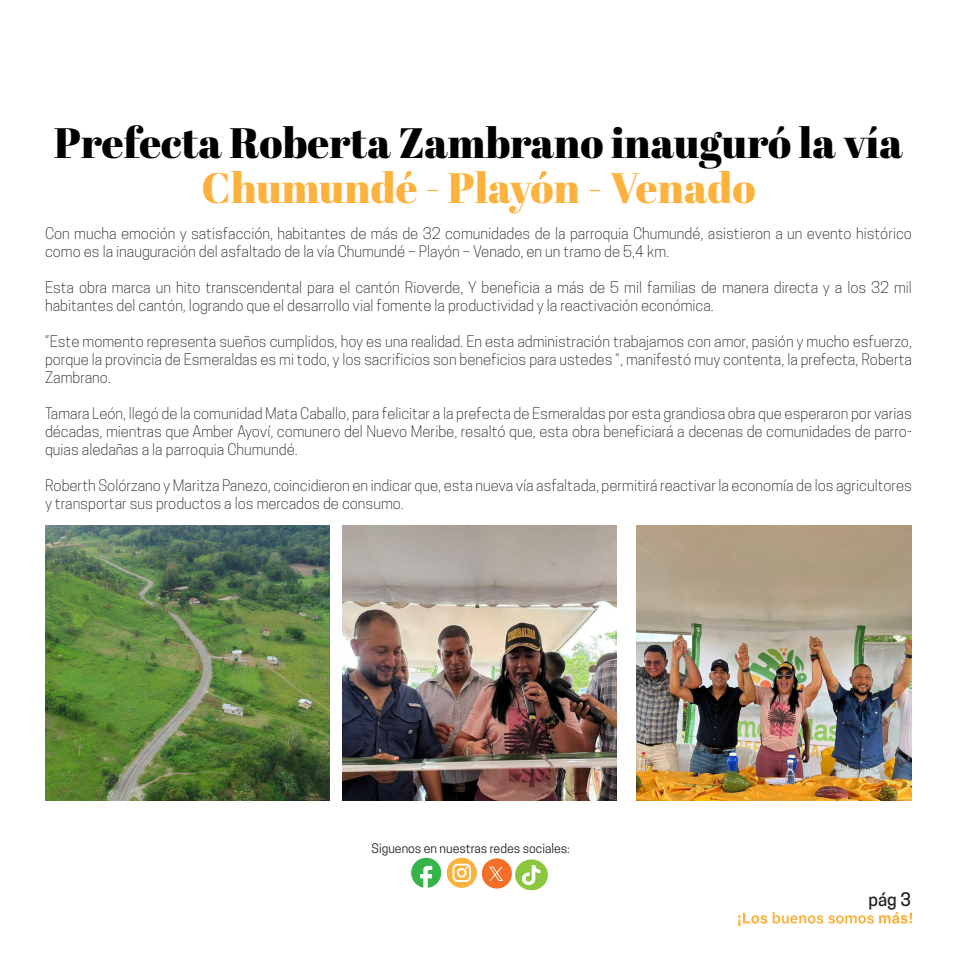
<style>
.page{position:relative;width:957px;height:957px;background:#fff}
.page>*{position:absolute;margin:0;border:0;box-sizing:border-box;transform-origin:0 0}
.t1{font:42.5px "Abril Fatface";color:#000}
.t2{font:42.5px "Abril Fatface";color:#fcb23d}
.t3{font:500 17.5px "Cooper Hewitt";color:#231f20}
.t4{font:300 15px/18px "Cooper Hewitt";color:#231f20}
.t5{font:12.38px "Cooper Hewitt";color:#231f20}
</style>
<div class="page">
<svg style="left:738px;top:912px;width:174px;height:14px"></svg>
<div style="left:411px;top:858px;width:30px;height:30px;background:#35b44a;border-radius:50%"></div>
<svg style="left:420px;top:866px;width:12px;height:22px"></svg>
<div style="left:482px;top:858px;width:30px;height:30px;background:#f36e26;border-radius:50%"></div>
<svg style="left:489px;top:866px;width:14px;height:15px"></svg>
<div style="left:447px;top:857px;width:30px;height:31px;background:#fbb13d;border-radius:50%"></div>
<svg style="left:452px;top:863px;width:19px;height:19px"></svg>
<img style="left:45px;top:526px;width:284px;height:274px">
<img style="left:342px;top:526px;width:275px;height:274px">
<div style="left:515px;top:859px;width:33px;height:31px;background:#8bc63e;border-radius:50%"></div>
<svg style="left:522px;top:865px;width:18px;height:20px"></svg>
<img style="left:636px;top:526px;width:276px;height:274px">
<p class="t1" style="left:54px;top:113px;width:850px">Prefecta Roberta Zambrano inauguró la vía</p>
<p class="t2" style="left:201px;top:158px;width:555px">Chumundé - Playón - Venado</p>
<p class="t4" style="left:45px;top:224px;width:868px">Con mucha emoción y satisfacción, habitantes de más de 32 comunidades de la parroquia Chumundé, asistieron a un evento histórico como es la inauguración del asfaltado de la vía Chumundé – Playón – Venado, en un tramo de 5,4 km.</p>
<p class="t4" style="left:45px;top:278px;width:868px">Esta obra marca un hito transcendental para el cantón Rioverde, Y beneficia a más de 5 mil familias de manera directa y a los 32 mil</p>
<p class="t4" style="left:45px;top:296px;width:670px">habitantes del cantón, logrando que el desarrollo vial fomente la productividad y la reactivación económica.</p>
<p class="t4" style="left:45px;top:332px;width:868px;text-align:justify">“Este momento representa sueños cumplidos, hoy es una realidad. En esta administración trabajamos con amor, pasión y mucho esfuerzo, porque la provincia de Esmeraldas es mi todo, y los sacrificios son beneficios para ustedes “, manifestó muy contenta, la prefecta, Roberta Zambrano.</p>
<p class="t4" style="left:45px;top:404px;width:868px;text-align:justify">Tamara León, llegó de la comunidad Mata Caballo, para felicitar a la prefecta de Esmeraldas por esta grandiosa obra que esperaron por varias décadas, mientras que Amber Ayoví, comunero del Nuevo Meribe, resaltó que, esta obra beneficiará a decenas de comunidades de parro&shy;quias aledañas a la parroquia Chumundé.</p>
<p class="t4" style="left:45px;top:476px;width:868px">Roberth Solórzano y Maritza Panezo, coincidieron en indicar que, esta nueva vía asfaltada, permitirá reactivar la economía de los agricultores y transportar sus productos a los mercados de consumo.</p>
<p class="t5" style="left:372px;top:840px;width:200px">Siguenos en nuestras redes sociales:</p>
<p class="t3" style="left:868px;top:889px;width:44px">pág 3</p>
</div>
